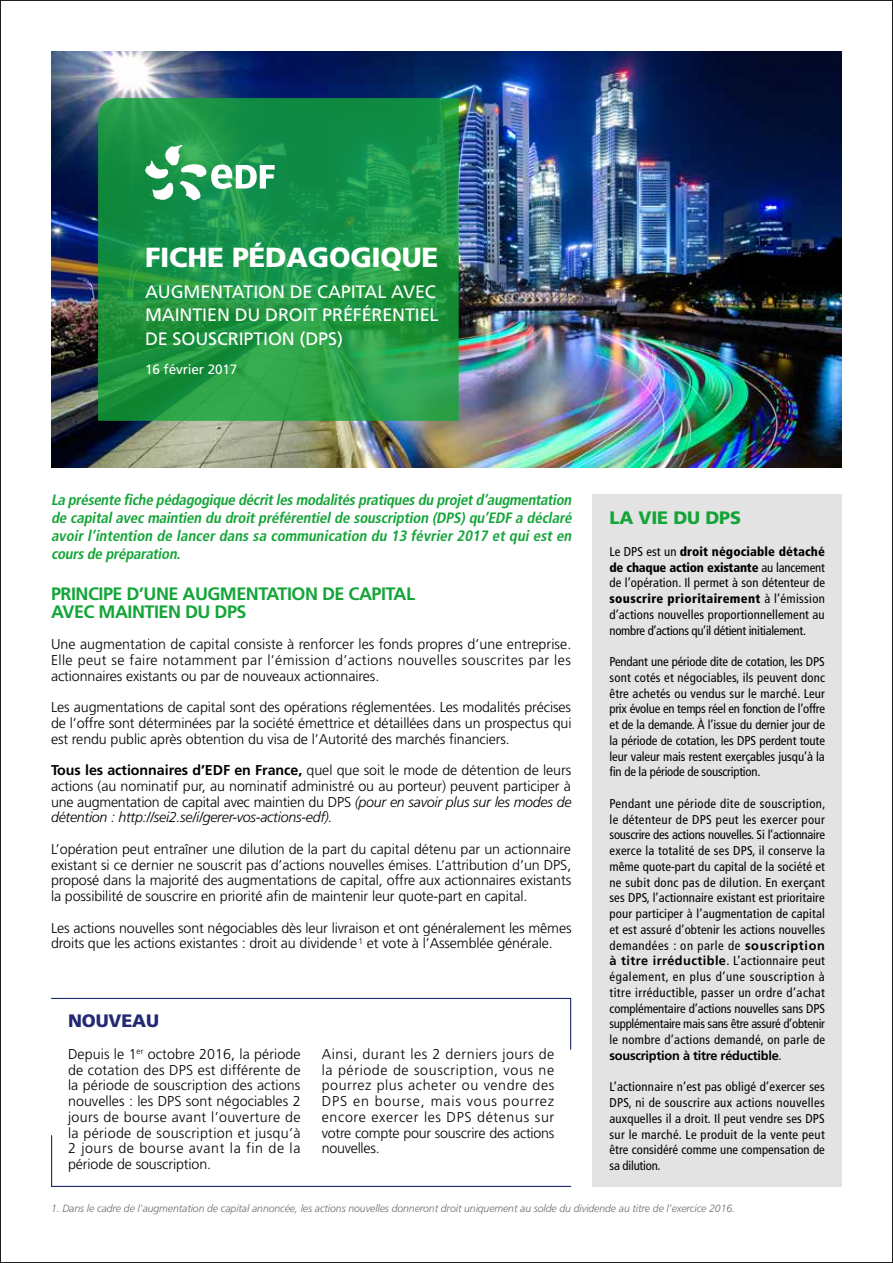
<style>
.page{position:relative;width:893px;height:1263px;background:#fff}
.page>*{position:absolute;margin:0;border:0;box-sizing:border-box;transform-origin:0 0}
.t1{font:900 27.6px "Frutiger";letter-spacing:-.01em;color:#fff}
.t2{font:18px/23.5px "Frutiger";letter-spacing:-.01em;color:#fff}
.t3{font:700 18px/18px "Frutiger";letter-spacing:-.03em;color:#13a538}
.t4{font:900 18px "Frutiger";letter-spacing:-.01em;color:#13a538}
.t5{font:900 18px "Frutiger";letter-spacing:-.01em;color:#212a72}
.t6{font:italic 700 condensed 15px/18px "Frutiger";color:#13a538;text-align:justify}
.t7{font:300 14.25px/15.8px "Frutiger";letter-spacing:-.01em;color:#000;text-align:justify}
.t8{font:13.5px "Frutiger";letter-spacing:-.01em;color:#fff}
.t9{font:condensed 12.75px/15.8px "Frutiger";letter-spacing:-.005em;color:#000;text-align:justify}
.t10{font:italic 300 10.5px "Frutiger";letter-spacing:-.01em;color:#706f6f}
.s1{font-weight:900}
.s2{font-weight:700;font-stretch:normal}
.s3{font-weight:700}
.s4{font-style:italic}
</style>
<div class="page">
<img style="left:0;top:0;width:893px;height:1263px">
<h1 class="t1" style="left:145px;top:240px;width:295px">FICHE PÉDAGOGIQUE</h1>
<p class="t2" style="left:145px;top:280px;width:295px">AUGMENTATION DE CAPITAL AVEC<br>MAINTIEN DU DROIT PRÉFÉRENTIEL<br>DE SOUSCRIPTION (DPS)</p>
<p class="t8" style="left:145px;top:361px;width:94px">16 février 2017</p>
<p class="t6" style="left:51px;top:491px;width:525px">La présente fiche pédagogique décritlesmodalitéspratiquesdu projetd’augmentation de capitalavec maintien du droitpréférentielde souscription (DPS)qu’EDF a déclaré avoir l’intention de lancer dans sa communication du 13 février 2017 et qui est en coursde préparation.</p>
<p class="t4" style="left:609px;top:507px;width:133px">LA VIE DU DPS</p>
<p class="t9" style="left:609px;top:544px;width:217px">Le DPS est un <span class="s1">droit négociable détaché de chaque action existante</span> au lancement de l’opération. Il permet à son détenteur de <span class="s1">souscrire prioritairement</span> à l’émission d’actions nouvelles proportionnellement au nombre d’actions qu’il détient initialement.</p>
<p class="t9" style="left:609px;top:654px;width:217px">Pendant une période dite de cotation, les DPS sont cotés et négociables, ils peuvent donc être achetés ou vendus sur le marché. Leur prix évolue en temps réel en fonction de l’offre et de la demande. À l’issue du dernier jour de la période de cotation, les DPS perdent toute leur valeur mais restent exerçables jusqu’à la fin de la période de souscription.</p>
<p class="t9" style="left:609px;top:795px;width:217px">Pendant une période dite de souscription, le détenteur de DPS peut les exercer pour souscrire des actions nouvelles. Si l’actionnaire exerce la totalité de ses DPS, il conserve la même quote-part du capital de la société et ne subit donc pas de dilution. En exerçant ses DPS, l’actionnaire existant est prioritaire pour participer à l’augmentation de capital et est assuré d’obtenir les actions nouvelles demandées : on parle de <span class="s2">souscription à titre irréductible</span>. L’actionnaire peut également, en plus d’une souscription à titre irréductible, passer un ordre d’achat complémentaire d’actions nouvelles sans DPS supplémentaire mais sans être assuré d’obtenir le nombre d’actions demandé, on parle de <span class="s2">souscription à titre réductible</span>.</p>
<p class="t9" style="left:609px;top:1079px;width:217px">L’actionnaire n’est pas obligé d’exercer ses DPS, ni de souscrire aux actions nouvelles auxquelles il a droit. Il peut vendre ses DPS sur le marché. Le produit de la vente peut être considéré comme une compensation de sa dilution.</p>
<p class="t3" style="left:51px;top:584px;width:366px">PRINCIPE D’UNE AUGMENTATION DE CAPITAL<br>AVEC MAINTIEN DU DPS</p>
<p class="t7" style="left:51px;top:636px;width:522px">Une augmentation de capital consiste à renforcer les fonds propres d’une entreprise.<br>Elle peut se faire notamment par l’émission d’actions nouvelles souscrites par les actionnaires existants ou par de nouveaux actionnaires.</p>
<p class="t7" style="left:51px;top:699px;width:522px">Les augmentations de capital sont des opérations réglementées. Les modalités précises de l’offre sont déterminées par la société émettrice et détaillées dans un prospectus qui est rendu public après obtention du visa de l’Autorité des marchés financiers.</p>
<p class="t7" style="left:51px;top:762px;width:522px"><span class="s3">Tous les actionnaires d’EDF en France,</span> quel que soit le mode de détention de leurs actions (au nominatif pur, au nominatif administré ou au porteur) peuvent participer à une augmentation de capital avec maintien du DPS <span class="s4">(pour en savoir plus sur les modes de détention : http://sei2.se/i/gerer-vos-actions-edf).</span></p>
<p class="t7" style="left:51px;top:841px;width:522px">L’opération peut entraîner une dilution de la part du capital détenu par un actionnaire existant si ce dernier ne souscrit pas d’actions nouvelles émises. L’attribution d’un DPS, proposé dans la majorité des augmentations de capital, offre aux actionnaires existants la possibilité de souscrire en priorité afin de maintenir leur quote-part en capital.</p>
<p class="t7" style="left:51px;top:920px;width:522px">Les actions nouvelles sont négociables dès leur livraison et ont généralement les mêmes droits que les actions existantes : droit au dividende <sup>1</sup> et vote à l’Assemblée générale.</p>
<p class="t5" style="left:68px;top:1010px;width:93px">NOUVEAU</p>
<p class="t7" style="left:68px;top:1046px;width:234px">Depuis le 1<sup>er</sup> octobre 2016, la période de cotation des DPS est différente de la période de souscription des actions nouvelles : les DPS sont négociables 2 jours de bourse avant l’ouverture de la période de souscription et jusqu’à 2 jours de bourse avant la fin de la période de souscription.</p>
<p class="t7" style="left:322px;top:1046px;width:234px">Ainsi, durant les 2 derniers jours de la période de souscription, vous ne pourrez plus acheter ou vendre des DPS en bourse, mais vous pourrez encore exercer les DPS détenus sur votre compte pour souscrire des actions nouvelles.</p>
<p class="t10" style="left:51px;top:1202px;width:685px">1. Dans le cadre de l’augmentation de capital annoncée, les actions nouvelles donneront droit uniquement au solde du dividende au titre de l’exercice 2016.</p>
</div>
